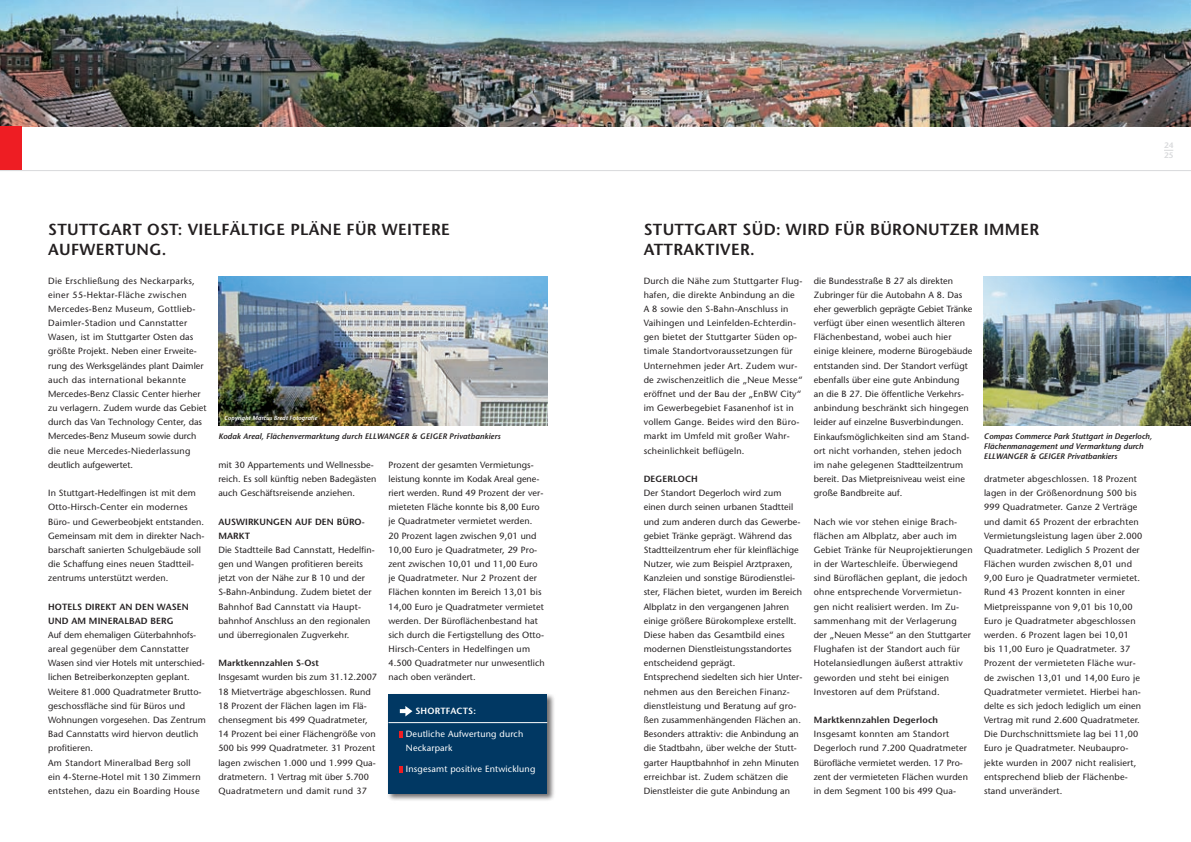
<style>
.page{position:relative;width:1191px;height:842px;background:#fff}
.page>*{position:absolute;margin:0;border:0;box-sizing:border-box;transform-origin:0 0}
.t1{font:600 16px/20px "Stone Sans";letter-spacing:.02em;color:#231f20}
.t2{font:9px/14.2px "Stone Sans";letter-spacing:.01em;color:#231f20}
.t3{font:600 9px/14.2px "Stone Sans";letter-spacing:.01em;color:#231f20}
.t4{font:9px/14px "Stone Sans";letter-spacing:.02em;color:#fff}
.t5{font:600 9px "Stone Sans";letter-spacing:.02em;color:#fff}
.t6{font:italic 600 8px/10px "Stone Sans";color:#231f20}
.t7{font:600 8px/10px "Stone Sans";color:#d8d9db}
.t8{font:italic 600 6px "Stone Sans";letter-spacing:.01em;color:#fff}
</style>
<div class="page">
<img style="left:218px;top:276px;width:329px;height:149px">
<img style="left:0;top:0;width:1191px;height:126px">
<div style="left:0;top:126px;width:21px;height:44px;background:#ee1d23"></div>
<hr style="left:0;top:170px;width:1191px;height:1px;background:#d8d9db">
<img style="left:984px;top:276px;width:207px;height:149px">
<div style="left:386px;top:692px;width:173px;height:113px;background:#231f20;opacity:.65"></div>
<div style="left:388px;top:694px;width:159px;height:100px;background:#013863"></div>
<hr style="left:388px;top:722px;width:159px;height:1px;background:#fff">
<svg style="left:400px;top:706px;width:12px;height:10px"></svg>
<svg style="left:400px;top:731px;width:3px;height:6px"></svg>
<svg style="left:400px;top:766px;width:3px;height:6px"></svg>
<h1 class="t1" style="left:48px;top:219px;width:403px">STUTTGART OST: VI ELFÄLTI GE PLÄN E FÜR WEITERE<br>AUFWERTUNG.</h1>
<p class="t2" style="left:48px;top:273px;width:160px">Die Erschließung des Neckarparks, einer 55-Hektar-Fläche zwischen Mercedes-Benz Museum, Gottlieb-Daimler-Stadion und Cannstatter Wasen, ist im Stuttgarter Osten das größte Projekt. Neben einer Erweite&shy;rung des Werksgeländes plant Daimler auch das international bekannte Mercedes-Benz Classic Center hierher zu verlagern. Zudem wurde das Gebiet durch das Van Technology Center, das Mercedes-Benz Museum sowie durch die neue Mercedes-Niederlassung deutlich aufgewertet.</p>
<p class="t2" style="left:48px;top:486px;width:158px">In Stuttgart-Hedelfingen ist mit dem Otto-Hirsch-Center ein modernes Büro- und Gewerbeobjekt entstanden.<br>Gemeinsam mit dem in direkter Nach&shy;barschaft sanierten Schulgebäude soll die Schaffung eines neuen Stadtteil&shy;zentrums unterstützt werden.</p>
<p class="t3" style="left:48px;top:599px;width:141px">HOTELS DI REKT AN DEN WASEN<br>UND AM MINERALBAD</p>
<p class="t3" style="left:150px;top:613px;width:25px">BERG</p>
<p class="t2" style="left:48px;top:628px;width:159px">Auf dem ehemaligen Güterbahnhofs&shy;areal gegenüber dem Cannstatter Wasen sind vier Hotels mit unterschied&shy;lichen Betreiberkonzepten geplant.<br>Weitere 81.000 Quadratmeter Brutto&shy;geschossfläche sind für Büros und Wohnungen vorgesehen. Das Zentrum Bad Cannstatts wird hiervon deutlich profitieren.<br>Am Standort Mineralbad Berg soll<br>ein 4-Sterne-Hotel mit 130 Zimmern entstehen, dazu ein Boarding House</p>
<p class="t8" style="left:224px;top:414px;width:95px">Copyright Marcus Bredt Fotografie</p>
<p class="t6" style="left:218px;top:431px;width:172px">Kodak Areal, Flächenvermarktung durch Ell wanger</p>
<p class="t6" style="left:411px;top:431px;width:20px">&amp; Geiger</p>
<p class="t6" style="left:449px;top:431px;width:53px">Privatbankiers</p>
<p class="t2" style="left:218px;top:457px;width:160px">mit 30 Appartements und Wellnessbe&shy;reich. Es soll künftig neben Badegästen auch Geschäftsreisende anziehen.</p>
<p class="t3" style="left:218px;top:514px;width:148px">AUSWI RKUNGEN AUF DEN BÜRO-<br>MARKT</p>
<p class="t2" style="left:218px;top:543px;width:158px">Die Stadtteile Bad Cannstatt, Hedelfin&shy;gen und Wangen profitieren bereits jetzt von der Nähe zur B 10 und der S-Bahn-Anbindung. Zudem bietet der Bahnhof Bad Cannstatt via Haupt&shy;bahnhof Anschluss an den regionalen und überregionalen Zugverkehr.</p>
<p class="t3" style="left:218px;top:656px;width:102px">MARKTKENNZAHLEN S-OST</p>
<p class="t2" style="left:218px;top:670px;width:160px">Insgesamt wurden bis zum 31.12.2007<br>18 Mietverträge abgeschlossen. Rund 18 Prozent der Flächen lagen im Flä&shy;chensegment bis 499 Quadratmeter, 14 Prozent bei einer Flächengröße von 500 bis 999 Quadratmeter. 31 Prozent lagen zwischen 1.000 und 1.999 Qua&shy;dratmetern. 1 Vertrag mit über 5.700<br>Quadratmetern und damit rund 37</p>
<p class="t2" style="left:388px;top:457px;width:158px">Prozent der gesamten Vermietungs&shy;leistung konnte im Kodak Areal gene&shy;riert werden. Rund 49 Prozent der ver&shy;mieteten Fläche konnte bis 8,00 Euro je Quadratmeter vermietet werden.<br>20 Prozent lagen zwischen 9,01 und 10,00 Euro je Quadratmeter, 29 Pro&shy;zent zwischen 10,01 und 11,00 Euro je Quadratmeter. Nur 2 Prozent der Flächen konnten im Bereich 13,01 bis 14,00 Euro je Quadratmeter vermietet werden. Der Büroflächenbestand hat sich durch die Fertigstellung des Otto-Hirsch-Centers in Hedelfingen um 4.500 Quadratmeter nur unwesentlich nach oben verändert.</p>
<p class="t5" style="left:415px;top:705px;width:62px">SHORTFACTS:</p>
<p class="t4" style="left:406px;top:727px;width:119px">Deutliche Aufwertung durch<br>Neckarpark</p>
<p class="t4" style="left:406px;top:762px;width:131px">Insgesamt positive Entwicklung</p>
<p class="t7" style="left:1164px;top:140px;width:11px">24<br>25</p>
<h1 class="t1" style="left:643px;top:219px;width:353px">STUTTGART SÜD: WI RD FÜR BÜRON UTZER IMM</h1>
<h1 class="t1" style="left:1020px;top:219px;width:20px">ER</h1>
<h1 class="t1" style="left:643px;top:239px;width:113px">ATTRAKTIVER.</h1>
<p class="t2" style="left:643px;top:273px;width:160px">Durch die Nähe zum Stuttgarter Flug&shy;hafen, die direkte Anbindung an die A 8 sowie den S-Bahn-Anschluss in Vaihingen und Leinfelden-Echterdin&shy;gen bietet der Stuttgarter Süden op&shy;timale Standortvoraussetzungen für Unternehmen jeder Art. Zudem wur&shy;de zwischenzeitlich die „Neue Messe“ eröffnet und der Bau der „EnBW City“ im Gewerbegebiet Fasanenhof ist in vollem Gange. Beides wird den Büro&shy;markt im Umfeld mit großer Wahr&shy;scheinlichkeit beflügeln.</p>
<p class="t3" style="left:643px;top:472px;width:54px">DEGERLOCH</p>
<p class="t2" style="left:643px;top:486px;width:160px">Der Standort Degerloch wird zum einen durch seinen urbanen Stadtteil und zum anderen durch das Gewerbe&shy;gebiet Tränke geprägt. Während das Stadtteilzentrum eher für kleinflächige Nutzer, wie zum Beispiel Arztpraxen, Kanzleien und sonstige Bürodienstlei&shy;ster, Flächen bietet, wurden im Bereich Albplatz in den vergangenen Jahren einige größere Bürokomplexe erstellt.<br>Diese haben das Gesamtbild eines modernen Dienstleistungsstandortes entscheidend geprägt.<br>Entsprechend siedelten sich hier Unter&shy;nehmen aus den Bereichen Finanz&shy;dienstleistung und Beratung auf gro&shy;ßen zusammenhängenden Flächen an.<br>Besonders attraktiv: die Anbindung an die Stadtbahn, über welche der Stutt&shy;garter Hauptbahnhof in zehn Minuten erreichbar ist. Zudem schätzen die Dienstleister die gute Anbindung an</p>
<p class="t2" style="left:814px;top:273px;width:160px">die Bundesstraße B 27 als direkten Zubringer für die Autobahn A 8. Das eher gewerblich geprägte Gebiet Tränke verfügt über einen wesentlich älteren Flächenbestand, wobei auch hier einige kleinere, moderne Bürogebäude entstanden sind. Der Standort verfügt ebenfalls über eine gute Anbindung<br>an die B 27. Die öffentliche Verkehrs&shy;anbindung beschränkt sich hingegen leider auf einzelne Busverbindungen.<br>Einkaufsmöglichkeiten sind am Stand&shy;ort nicht vorhanden, stehen jedoch im nahe gelegenen Stadtteilzentrum bereit. Das Mietpreisniveau weist eine große Bandbreite auf.</p>
<p class="t2" style="left:814px;top:514px;width:160px">Nach wie vor stehen einige Brach&shy;flächen am Albplatz, aber auch im Gebiet Tränke für Neuprojektierungen in der Warteschleife. Überwiegend sind Büroflächen geplant, die jedoch ohne entsprechende Vorvermietun&shy;gen nicht realisiert werden. Im Zu&shy;sammenhang mit der Verlagerung<br>der „Neuen Messe“ an den Stuttgarter Flughafen ist der Standort auch für Hotelansiedlungen äußerst attraktiv geworden und steht bei einigen Investoren auf dem Prüfstand.</p>
<p class="t3" style="left:814px;top:713px;width:126px">MARKTKENNZAHLEN DEGERLOCH</p>
<p class="t2" style="left:814px;top:727px;width:156px">Insgesamt konnten am Standort Degerloch rund 7.200 Quadratmeter Bürofläche vermietet werden. 17 Pro&shy;zent der vermieteten Flächen wurden in dem Segment 100 bis 499 Qua-</p>
<p class="t6" style="left:984px;top:431px;width:170px">Compas Commerce Park Stuttgart in Degerloch,<br>Flächenmanagement und Vermarktung durch<br>Ell wanger</p>
<p class="t6" style="left:1030px;top:451px;width:20px">&amp; Geiger</p>
<p class="t6" style="left:1067px;top:451px;width:52px">Privatbankiers</p>
<p class="t2" style="left:984px;top:472px;width:160px">dratmeter abgeschlossen. 18 Prozent lagen in der Größenordnung 500 bis 999 Quadratmeter. Ganze 2 Verträge und damit 65 Prozent der erbrachten Vermietungsleistung lagen über 2.000<br>Quadratmeter. Lediglich 5 Prozent der Flächen wurden zwischen 8,01 und 9,00 Euro je Quadratmeter vermietet.<br>Rund 43 Prozent konnten in einer Mietpreisspanne von 9,01 bis 10,00<br>Euro je Quadratmeter abgeschlossen werden. 6 Prozent lagen bei 10,01 bis 11,00 Euro je Quadratmeter. 37<br>Prozent der vermieteten Fläche wur&shy;de zwischen 13,01 und 14,00 Euro je Quadratmeter vermietet. Hierbei han&shy;delte es sich jedoch lediglich um einen Vertrag mit rund 2.600 Quadratmeter.<br>Die Durchschnittsmiete lag bei 11,00<br>Euro je Quadratmeter. Neubaupro&shy;jekte wurden in 2007 nicht realisiert, entsprechend blieb der Flächenbe&shy;stand unverändert.</p>
</div>
